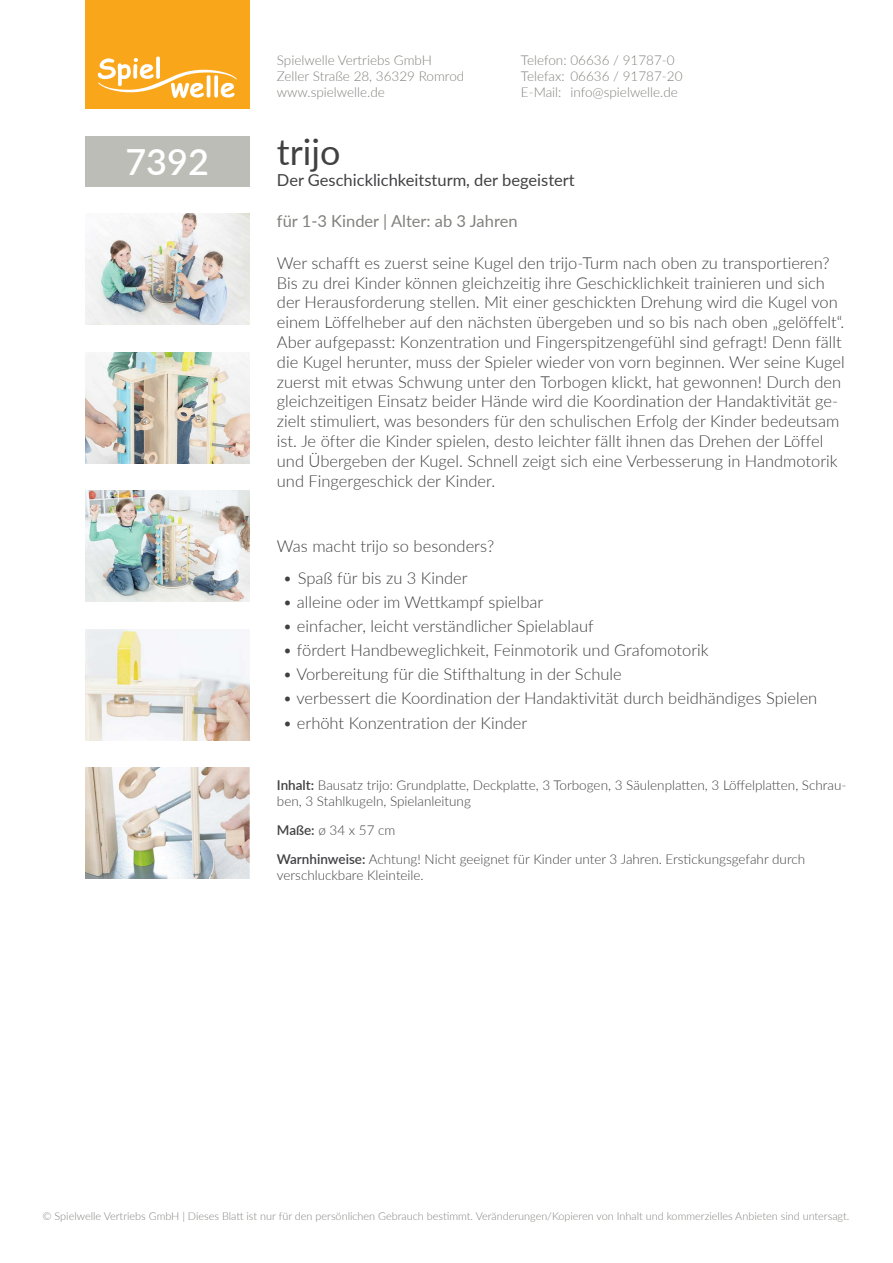
<style>
.page{position:relative;width:893px;height:1263px;background:#fff}
.page>*{position:absolute;margin:0;border:0;box-sizing:border-box;transform-origin:0 0}
.t1{font:36px "Lato";color:#414042}
.t2{font:600 36px "Lato";color:#fff}
.t3{font:300 16.5px/19.8px "Lato";color:#414042}
.t4{font:16.5px "Lato";color:#414042}
.t5{font:16.5px "Lato";color:#81827e}
.t6{font:300 13.5px/16.2px "Lato";color:#414042}
.t7{font:300 13.5px/16.2px "Lato";color:#81827e}
.t8{font:300 10.8px "Lato";color:#81827e}
.s1{font-weight:600}
</style>
<div class="page">
<div style="left:85px;top:0;width:164px;height:108px;background:#faa61a"></div>
<svg style="left:97px;top:57px;width:140px;height:41px"></svg>
<div style="left:85px;top:136px;width:164px;height:50px;background:#bdbdb7"></div>
<img style="left:85px;top:214px;width:164px;height:111px">
<img style="left:85px;top:352px;width:164px;height:111px">
<img style="left:85px;top:491px;width:164px;height:111px">
<img style="left:85px;top:629px;width:164px;height:111px">
<img style="left:85px;top:768px;width:164px;height:110px">
<p class="t7" style="left:277px;top:51px;width:189px">Spielwelle Vertriebs GmbH<br>Zeller Straße 28, 36329 Romrod www.spielwelle.de</p>
<p class="t7" style="left:521px;top:51px;width:163px">Telefon: 06636 / 91787-0<br>Telefax: 06636 / 91787-20<br>E-Mail: info@spielwelle.de</p>
<h1 class="t2" style="left:125px;top:136px;width:85px">7392</h1>
<h1 class="t1" style="left:277px;top:126px;width:65px">trijo</h1>
<p class="t4" style="left:277px;top:168px;width:299px">Der Geschicklichkeitsturm, der begeistert</p>
<p class="t5" style="left:277px;top:209px;width:242px">für 1-3 Kinder | Alter: ab 3 Jahren</p>
<p class="t3" style="left:277px;top:252px;width:569px">Wer schafft es zuerst seine Kugel den trijo-Turm nach oben zu transportieren?<br>Bis zu drei Kinder können gleichzeitig ihre Geschicklichkeit trainieren und sich der Herausforderung stellen. Mit einer geschickten Drehung wird die Kugel von einem Löffelheber auf den nächsten übergeben und so bis nach oben „gelöffelt“.<br>Aber aufgepasst: Konzentration und Fingerspitzengefühl sind gefragt! Denn fällt die Kugel herunter, muss der Spieler wieder von vorn beginnen. Wer seine Kugel zuerst mit etwas Schwung unter den Torbogen klickt, hat gewonnen! Durch den gleichzeitigen Einsatz beider Hände wird die Koordination der Handaktivität ge&shy;zielt stimuliert, was besonders für den schulischen Erfolg der Kinder bedeutsam ist. Je öfter die Kinder spielen, desto leichter fällt ihnen das Drehen der Löffel und Übergeben der Kugel. Schnell zeigt sich eine Verbesserung in Handmotorik und Fingergeschick der Kinder.</p>
<p class="t3" style="left:277px;top:535px;width:219px">Was macht trijo so besonders?</p>
<p class="t3" style="left:283px;top:568px;width:186px">• Spaß für bis zu 3 Kinder</p>
<p class="t3" style="left:283px;top:592px;width:262px">• alleine oder im Wettkampf spielbar</p>
<p class="t3" style="left:283px;top:616px;width:312px">• einfacher, leicht verständlicher Spielablauf</p>
<p class="t3" style="left:283px;top:640px;width:427px">• fördert Handbeweglichkeit, Feinmotorik und Grafomotorik</p>
<p class="t3" style="left:283px;top:664px;width:340px">• Vorbereitung für die Stifthaltung in der Schule</p>
<p class="t3" style="left:283px;top:688px;width:536px">• verbessert die Koordination der Handaktivität durch beidhändiges Spielen</p>
<p class="t3" style="left:283px;top:712px;width:246px">• erhöht Konzentration der Kinder</p>
<p class="t6" style="left:277px;top:777px;width:571px"><span class="s1">Inhalt:</span> Bausatz trijo: Grundplatte, Deckplatte, 3 Torbogen, 3 Säulenplatten, 3 Löffelplatten, Schrau&shy;ben, 3 Stahlkugeln, Spielanleitung</p>
<p class="t6" style="left:277px;top:815px;width:530px;line-height:29px"><span class="s1">Maße:</span> ø 34 x 57 cm<br><span class="s1">Warnhinweise:</span> Achtung! Nicht geeignet für Kinder unter 3 Jahren. Erstickungsgefahr durch</p>
<p class="t6" style="left:277px;top:867px;width:148px">verschluckbare Kleinteile.</p>
<p class="t8" style="left:43px;top:1209px;width:808px">© Spielwelle Vertriebs GmbH | Dieses Blatt ist nur für den persönlichen Gebrauch bestimmt. Veränderungen/Kopieren von Inhalt und kommerzielles Anbieten sind untersagt.</p>
</div>
